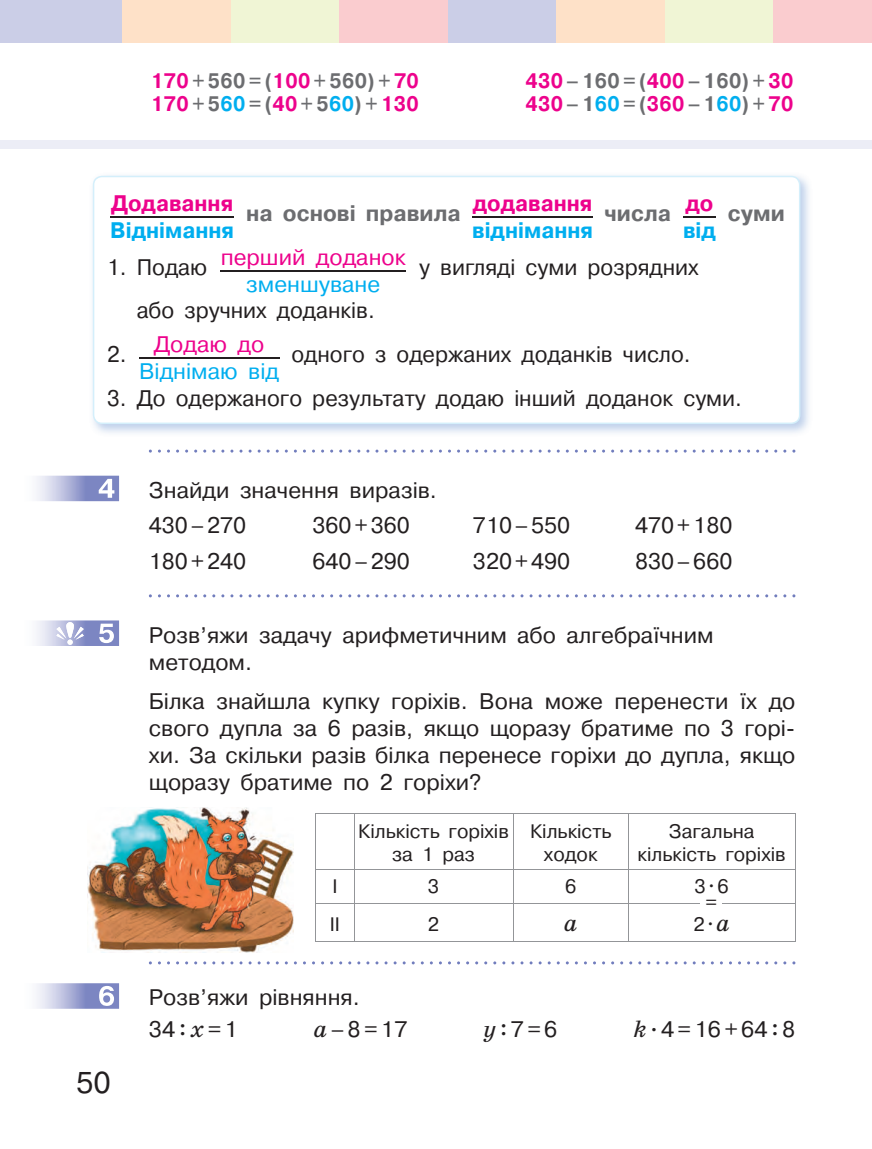
<style>
.page{position:relative;width:872px;height:1149px;background:#fff}
.page>*{position:absolute;margin:0;border:0;box-sizing:border-box;transform-origin:0 0}
.t1{font:30px "Pragmatica C";color:#231f20}
.t2{font:italic 24px "School Book C";color:#231f20}
.t3{font:22.5px/27px "Pragmatica C";color:#231f20}
.t4{font:700 22.5px/17px "Pragmatica C";color:#6c6d70;text-align:right}
.t5{font:22.5px/27px "Pragmatica C";color:#ed028c}
.t6{font:22.5px/27px "Pragmatica C";color:#00aeef}
.t7{font:700 22.5px "Pragmatica C";color:#00aeef;scale:.95 1}
.t8{font:700 22.5px "Pragmatica C";color:#ed028c;scale:.95 1}
.t9{font:700 21px/22.5px "Pragmatica C";letter-spacing:.02em;color:#6c6d70;scale:.9 1}
.t10{font:19.5px/23.4px "Pragmatica C";color:#231f20;text-align:center}
.s1{color:#ed028c}
.s2{color:#00aeef}
.s3{color:#231f20}
.s4{font-family:"School Book C";font-style:italic;font-size:24px}
.s5{font-family:"School Book C"}
</style>
<div class="page">
<div style="left:0;top:140px;width:872px;height:8px;background:#ecedf6"></div>
<div style="left:0;top:0;width:123px;height:43px;background:#cbcee7"></div>
<div style="left:123px;top:0;width:108px;height:43px;background:#fee1c8"></div>
<div style="left:231px;top:0;width:108px;height:43px;background:#f0f5d5"></div>
<div style="left:665px;top:0;width:108px;height:43px;background:#f0f5d5"></div>
<div style="left:339px;top:0;width:109px;height:43px;background:#facccf"></div>
<div style="left:773px;top:0;width:99px;height:43px;background:#facccf"></div>
<div style="left:448px;top:0;width:108px;height:43px;background:#cbcee7"></div>
<div style="left:556px;top:0;width:109px;height:43px;background:#fee1c8"></div>
<svg style="left:149px;top:449px;width:646px;height:3px"></svg>
<svg style="left:149px;top:594px;width:646px;height:3px"></svg>
<svg style="left:149px;top:961px;width:646px;height:3px"></svg>
<svg style="left:93px;top:176px;width:707px;height:248px"></svg>
<hr style="left:354px;top:814px;width:1px;height:54px;background:#939598">
<hr style="left:513px;top:814px;width:1px;height:54px;background:#939598">
<hr style="left:628px;top:814px;width:1px;height:54px;background:#939598">
<hr style="left:315px;top:868px;width:39px;height:1px;background:#939598">
<hr style="left:354px;top:868px;width:159px;height:1px;background:#939598">
<hr style="left:354px;top:869px;width:1px;height:34px;background:#939598">
<hr style="left:513px;top:868px;width:115px;height:1px;background:#939598">
<hr style="left:513px;top:869px;width:1px;height:34px;background:#939598">
<hr style="left:628px;top:868px;width:167px;height:1px;background:#939598">
<hr style="left:628px;top:869px;width:1px;height:34px;background:#939598">
<hr style="left:315px;top:903px;width:39px;height:1px;background:#939598">
<hr style="left:354px;top:903px;width:159px;height:1px;background:#939598">
<hr style="left:354px;top:903px;width:1px;height:37px;background:#939598">
<hr style="left:513px;top:903px;width:115px;height:1px;background:#939598">
<hr style="left:513px;top:903px;width:1px;height:37px;background:#939598">
<hr style="left:628px;top:903px;width:167px;height:1px;background:#939598">
<hr style="left:628px;top:903px;width:1px;height:37px;background:#939598">
<hr style="left:315px;top:813px;width:39px;height:1px;background:#939598">
<hr style="left:315px;top:814px;width:1px;height:54px;background:#939598">
<hr style="left:354px;top:813px;width:159px;height:1px;background:#939598">
<hr style="left:513px;top:813px;width:115px;height:1px;background:#939598">
<hr style="left:628px;top:813px;width:167px;height:1px;background:#939598">
<hr style="left:794px;top:814px;width:1px;height:54px;background:#939598">
<hr style="left:315px;top:869px;width:1px;height:34px;background:#939598">
<hr style="left:794px;top:869px;width:1px;height:34px;background:#939598">
<hr style="left:315px;top:903px;width:1px;height:37px;background:#939598">
<hr style="left:794px;top:903px;width:1px;height:37px;background:#939598">
<hr style="left:315px;top:940px;width:39px;height:1px;background:#939598">
<hr style="left:354px;top:940px;width:159px;height:1px;background:#939598">
<hr style="left:513px;top:940px;width:115px;height:1px;background:#939598">
<hr style="left:628px;top:940px;width:167px;height:1px;background:#939598">
<img style="left:37px;top:475px;width:82px;height:26px">
<img style="left:99px;top:478px;width:15px;height:19px">
<img style="left:99px;top:623px;width:15px;height:20px">
<svg style="left:56px;top:622px;width:28px;height:22px"></svg>
<img style="left:66px;top:622px;width:8px;height:15px">
<img style="left:88px;top:807px;width:205px;height:145px">
<div style="left:700px;top:893px;width:22px;height:18px;background:#fff"></div>
<img style="left:99px;top:985px;width:15px;height:20px">
<p class="t9" style="left:151px;top:70px;width:299px"><span class="s1">170</span> + 560 = (<span class="s1">100</span> + 560) + <span class="s1">70<br>170</span> + 5<span class="s2">60</span> = (<span class="s1">40</span> + 5<span class="s2">60</span>) + <span class="s1">130</span></p>
<p class="t9" style="left:525px;top:70px;width:299px"><span class="s1">430</span> – 160 = (<span class="s1">400</span> – 160) + <span class="s1">30<br>430</span> – 1<span class="s2">60</span> = (<span class="s1">360</span> – 1<span class="s2">60</span>) + <span class="s1">70</span></p>
<p class="t8" style="left:111px;top:191px;width:130px">Додавання</p>
<p class="t7" style="left:110px;top:218px;width:132px">віднімання</p>
<p class="t4" style="left:246px;top:205px;width:348px">на основі правила <sup>додавання </sup><span class="s2">віднімання</span></p>
<p class="t4" style="left:604px;top:205px;width:113px">числа <sup>до </sup><span class="s2">від</span></p>
<p class="t4" style="left:728px;top:205px;width:58px">суми</p>
<p class="t5" style="left:246px;top:243px;width:161px;text-indent:-139px"><span class="s3">1. Подаю</span> перший доданок <span class="s2">зменшуване</span></p>
<p class="t3" style="left:419px;top:253px;width:281px">у вигляді суми розрядних</p>
<p class="t3" style="left:137px;top:297px;width:240px">або зручних доданків.</p>
<p class="t6" style="left:139px;top:330px;width:141px;text-indent:-32px"><span class="s3">2.</span> <span class="s1">Додаю до<br></span>Віднімаю від</p>
<p class="t3" style="left:291px;top:340px;width:401px">одного з одержаних доданків число.</p>
<p class="t3" style="left:107px;top:384px;width:636px">3. До одержаного результату додаю інший доданок суми.</p>
<p class="t3" style="left:149px;top:472px;width:289px;line-height:35.5px">Знайди значення виразів.<br>430 – 270</p>
<p class="t3" style="left:312px;top:512px;width:99px">360 + 360</p>
<p class="t3" style="left:473px;top:512px;width:99px">710 – 550</p>
<p class="t3" style="left:635px;top:512px;width:99px">470 + 180</p>
<p class="t3" style="left:149px;top:547px;width:99px">180 + 240</p>
<p class="t3" style="left:312px;top:547px;width:99px">640 – 290</p>
<p class="t3" style="left:473px;top:547px;width:99px">320 + 490</p>
<p class="t3" style="left:635px;top:547px;width:99px">830 – 660</p>
<p class="t3" style="left:149px;top:621px;width:566px">Розв’яжи задачу арифметичним або алгебраїчним методом.</p>
<p class="t3" style="left:149px;top:688px;width:648px;text-align:justify">Білка знайшла купку горіхів. Вона може перенести їх до свого дупла за 6 разів, якщо щоразу братиме по 3 горі&shy;хи. За скільки разів білка перенесе горіхи до дупла, якщо щоразу братиме по 2 горіхи?</p>
<p class="t10" style="left:358px;top:819px;width:152px">Кількість горіхів за 1 раз</p>
<p class="t10" style="left:530px;top:819px;width:83px">Кількість ходок</p>
<p class="t10" style="left:637px;top:819px;width:150px">Загальна кількість горіхів</p>
<p class="t10" style="left:332px;top:874px;width:7px">І</p>
<p class="t10" style="left:428px;top:874px;width:13px">3</p>
<p class="t10" style="left:565px;top:874px;width:13px">6</p>
<p class="t10" style="left:694px;top:874px;width:36px">3 <sup>.</sup> 6</p>
<p class="t10" style="left:330px;top:912px;width:12px">ІІ</p>
<p class="t10" style="left:428px;top:912px;width:13px">2</p>
<p class="t2" style="left:564px;top:909px;width:15px">a</p>
<p class="t10" style="left:693px;top:912px;width:38px">2 <sup>.</sup> <span class="s4">a</span></p>
<p class="t10" style="left:705px;top:890px;width:13px">=</p>
<h1 class="t1" style="left:76px;top:1065px;width:36px">50</h1>
<p class="t3" style="left:149px;top:981px;width:212px;line-height:31.2px">Розв’яжи рівняння.<br>34 <span class="s5">:</span> <span class="s4">x</span> = 1</p>
<p class="t3" style="left:313px;top:1015px;width:95px"><span class="s4">a</span> – 8 = 17</p>
<p class="t3" style="left:483px;top:1015px;width:76px"><span class="s4">y</span> <span class="s5">:</span> 7 = 6</p>
<p class="t3" style="left:633px;top:1015px;width:164px"><span class="s4">k</span> <sup>.</sup> 4 = 16 + 64 <span class="s5">:</span> 8</p>
</div>
